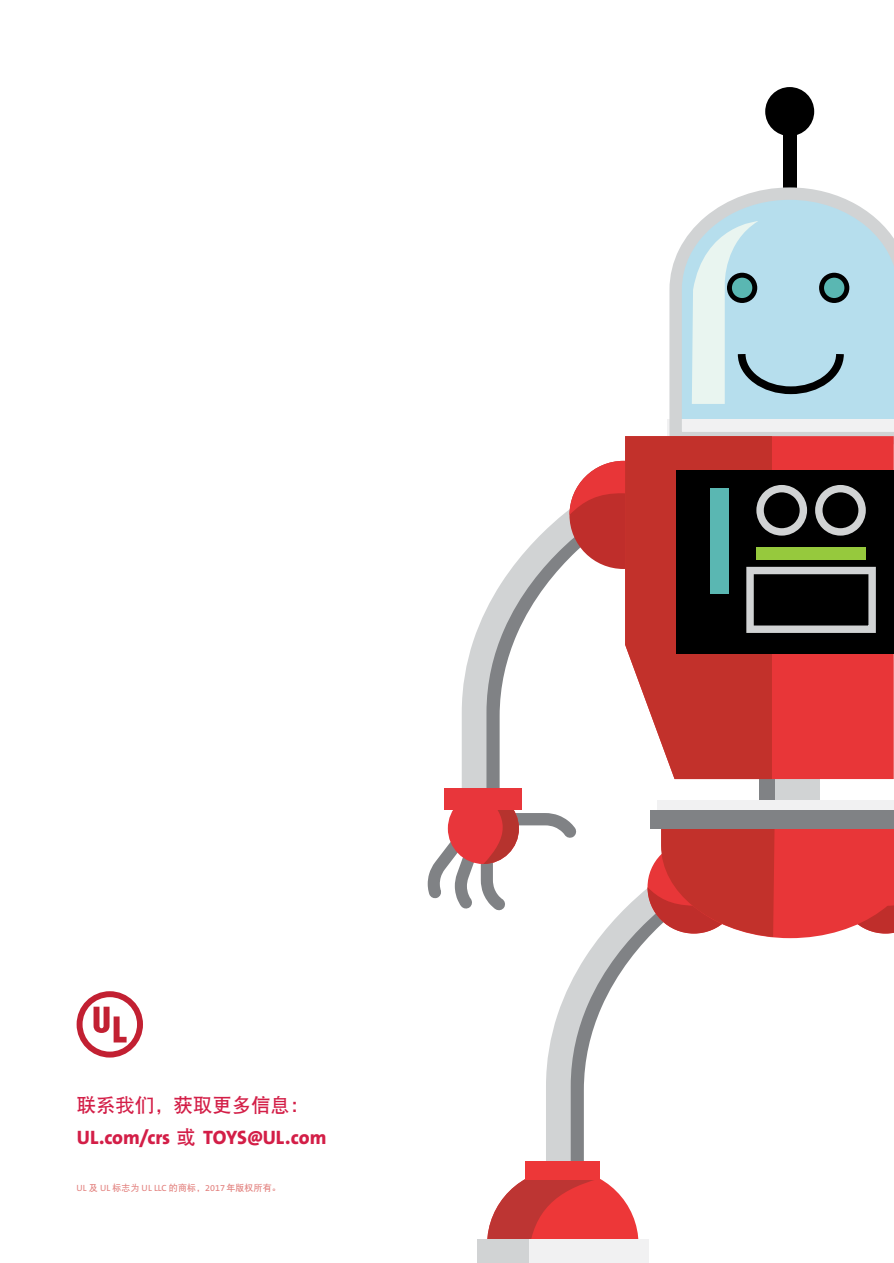
<style>
.page{position:relative;width:894px;height:1263px;background:#fff}
.page>*{position:absolute;margin:0;border:0;box-sizing:border-box;transform-origin:0 0}
.t1{font:800 19.5px "The Sans B8";letter-spacing:-.01em;color:#d31e47}
.t2{font:19.5px "DF Hei GB W7";letter-spacing:-.01em;color:#d31e47}
.t3{font:9px "DF Hei GB W7";letter-spacing:.005em;color:#e27f7c}
.s1{font-family:"DF Hei GB W7";font-weight:400}
.s2{font-size:17.7px}
.s3{font-family:"The Sans B W5 Plain"}
</style>
<div class="page">
<svg style="left:77px;top:991px;width:66px;height:66px"></svg>
<div style="left:765px;top:87px;width:48px;height:49px;background:#000;border-radius:50%"></div>
<div style="left:782px;top:111px;width:14px;height:85px;background:#000"></div>
<svg style="left:669px;top:187px;width:224px;height:249px;fill:#b6deed"></svg>
<svg style="left:546px;top:889px;width:101px;height:280px"></svg>
<svg style="left:487px;top:1169px;width:151px;height:70px"></svg>
<div style="left:477px;top:1239px;width:171px;height:24px;background:#f1f1f2"></div>
<div style="left:477px;top:1239px;width:51px;height:24px;background:#d1d3d4"></div>
<div style="left:525px;top:1161px;width:74px;height:18px;background:#ed3738"></div>
<svg style="left:461px;top:510px;width:135px;height:322px"></svg>
<svg style="left:427px;top:793px;width:149px;height:118px"></svg>
<div style="left:444px;top:788px;width:78px;height:22px;background:#e8363b"></div>
<div style="left:759px;top:586px;width:60px;height:270px;background:#d1d3d4"></div>
<div style="left:759px;top:586px;width:15px;height:270px;background:#808285"></div>
<div style="left:569px;top:461px;width:108px;height:108px;background:#bf2e2b;border-radius:50%"></div>
<svg style="left:569px;top:461px;width:56px;height:54px"></svg>
<div style="left:771px;top:436px;width:122px;height:343px;background:#e83638"></div>
<svg style="left:625px;top:436px;width:146px;height:343px;fill:#c2312b"></svg>
<div style="left:675px;top:470px;width:218px;height:184px;background:#000"></div>
<svg style="left:756px;top:485px;width:50px;height:50px"></svg>
<svg style="left:815px;top:485px;width:50px;height:50px"></svg>
<div style="left:709px;top:488px;width:19px;height:105px;background:#5ab7b2"></div>
<div style="left:756px;top:547px;width:109px;height:13px;background:#96c93d"></div>
<svg style="left:746px;top:567px;width:129px;height:66px"></svg>
<svg style="left:647px;top:828px;width:246px;height:111px;background:#d74746"></svg>
<div style="left:657px;top:800px;width:236px;height:13px;background:#f1f1f2"></div>
<div style="left:649px;top:810px;width:244px;height:18px;background:#808285"></div>
<svg style="left:691px;top:221px;width:158px;height:183px;background:#b2d3dd"></svg>
<h1 class="t2" style="left:77px;top:1094px;width:234px">联系我们，获取更多信息：</h1>
<h1 class="t1" style="left:77px;top:1127px;width:251px">UL.com/crs <span class="s1">或</span> TOYS<span class="s2">@</span>UL.com</h1>
<p class="t3" style="left:76px;top:1182px;width:206px"><span class="s3">UL</span> 及 <span class="s3">UL</span> 标志为 <span class="s3">UL LLC</span> 的商标，<span class="s3">2017</span> 年版权所有。</p>
</div>
